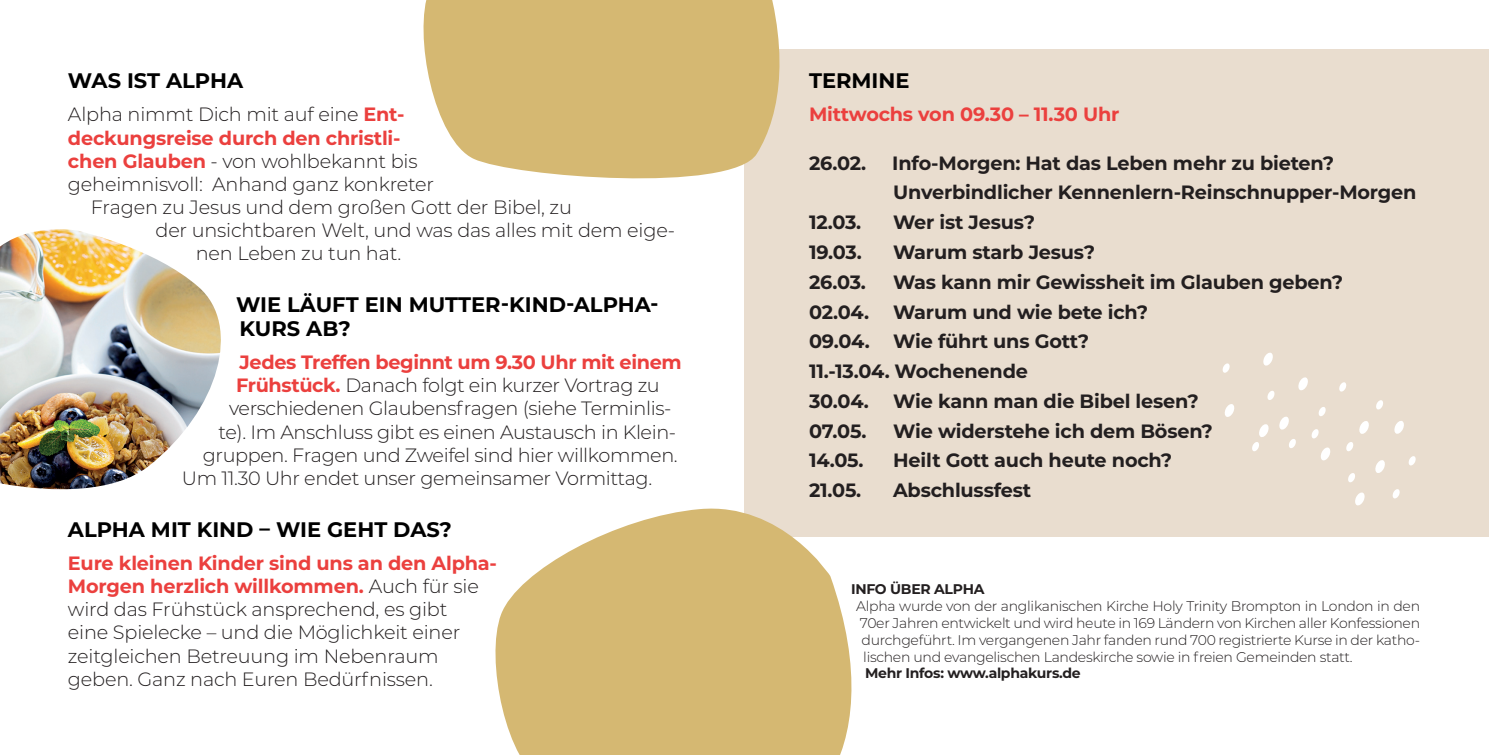
<style>
.page{position:relative;width:1489px;height:755px;background:#fff}
.page>*{position:absolute;margin:0;border:0;box-sizing:border-box;transform-origin:0 0}
.t1{font:700 21px/23.8px "Montserrat";color:#000}
.t2{font:300 19.25px/23.1px "Montserrat";letter-spacing:-.01em;color:#231f20}
.t3{font:700 19.25px/29.8px "Montserrat";letter-spacing:-.01em;color:#231f20}
.t4{font:700 19.25px "Montserrat";letter-spacing:-.015em;color:#eb403e}
.t5{font:300 14px/16.8px "Montserrat";letter-spacing:-.02em;color:#231f20;text-align:justify}
.t6{font:700 14px "Montserrat";letter-spacing:-.02em;color:#231f20}
.s1{font-weight:700;color:#eb403e}
</style>
<div class="page">
<div style="left:744px;top:50px;width:744px;height:487px;background:#e9ddcf"></div>
<img style="left:0;top:229px;width:221px;height:261px">
<svg style="left:495px;top:508px;width:357px;height:246px;fill:#d5b872"></svg>
<svg style="left:423px;top:0;width:368px;height:179px;background:#d9bf82"></svg>
<svg style="left:1289px;top:439px;width:7px;height:9px"></svg>
<svg style="left:1279px;top:416px;width:10px;height:14px"></svg>
<svg style="left:1252px;top:424px;width:17px;height:27px"></svg>
<svg style="left:1267px;top:391px;width:7px;height:9px"></svg>
<svg style="left:1311px;top:429px;width:7px;height:9px"></svg>
<svg style="left:1298px;top:377px;width:10px;height:14px"></svg>
<svg style="left:1224px;top:404px;width:10px;height:13px"></svg>
<svg style="left:1263px;top:352px;width:10px;height:14px"></svg>
<svg style="left:1222px;top:363px;width:7px;height:10px"></svg>
<svg style="left:1392px;top:489px;width:7px;height:9px"></svg>
<svg style="left:1355px;top:492px;width:9px;height:14px"></svg>
<svg style="left:1375px;top:460px;width:10px;height:13px"></svg>
<svg style="left:1348px;top:473px;width:7px;height:9px"></svg>
<svg style="left:1346px;top:442px;width:7px;height:9px"></svg>
<svg style="left:1408px;top:456px;width:7px;height:9px"></svg>
<svg style="left:1394px;top:421px;width:10px;height:13px"></svg>
<svg style="left:1321px;top:447px;width:9px;height:14px"></svg>
<svg style="left:1359px;top:421px;width:10px;height:13px"></svg>
<svg style="left:1376px;top:400px;width:7px;height:10px"></svg>
<svg style="left:1318px;top:407px;width:7px;height:9px"></svg>
<svg style="left:1339px;top:382px;width:7px;height:10px"></svg>
<p class="t1" style="left:68px;top:68px;width:177px">WAS IST ALPHA</p>
<p class="t2" style="left:68px;top:102px;width:338px">Alpha nimmt Dich mit auf eine <span class="s1">Ent-</span></p>
<p class="t4" style="left:68px;top:124px;width:334px">deckungsreise durch den christli-</p>
<p class="t2" style="left:68px;top:149px;width:351px"><span class="s1">chen Glauben</span> - von wohlbekannt bis</p>
<p class="t2" style="left:68px;top:172px;width:367px">geheimnisvoll: Anhand ganz konkreter</p>
<p class="t2" style="left:91px;top:195px;width:482px">Fragen zu Jesus und dem großen Gott der Bibel, zu</p>
<p class="t2" style="left:155px;top:218px;width:521px">der unsichtbaren Welt, und was das alles mit dem eige-</p>
<p class="t2" style="left:196px;top:241px;width:207px">nen Leben zu tun hat.</p>
<p class="t1" style="left:236px;top:292px;width:424px">WIE LÄUFT EIN MUTTER-KIND-ALPHA-<br>KURS AB?</p>
<p class="t4" style="left:239px;top:348px;width:443px">Jedes Treffen beginnt um 9.30 Uhr mit einem</p>
<p class="t2" style="left:236px;top:373px;width:425px"><span class="s1">Frühstück.</span> Danach folgt ein kurzer Vortrag zu</p>
<p class="t2" style="left:229px;top:396px;width:444px">verschiedenen Glaubensfragen (siehe Terminlis-</p>
<p class="t2" style="left:218px;top:419px;width:459px">te). Im Anschluss gibt es einen Austausch in Klein-</p>
<p class="t2" style="left:203px;top:442px;width:476px">gruppen. Fragen und Zweifel sind hier willkommen.</p>
<p class="t2" style="left:182px;top:465px;width:472px">Um 11.30 Uhr endet unser gemeinsamer Vormittag.</p>
<p class="t1" style="left:68px;top:516px;width:385px">ALPHA MIT KIND – WIE GEHT DAS?</p>
<p class="t2" style="left:68px;top:550px;width:430px"><span class="s1">Eure kleinen Kinder sind uns an den Alpha-Morgen herzlich willkommen.</span> Auch für sie wird das Frühstück ansprechend, es gibt<br>eine Spielecke – und die Möglichkeit einer zeitgleichen Betreuung im Nebenraum geben. Ganz nach Euren Bedürfnissen.</p>
<p class="t1" style="left:809px;top:68px;width:102px">TERMINE</p>
<p class="t4" style="left:809px;top:101px;width:312px">Mittwochs von 09.30 – 11.30 Uhr</p>
<p class="t3" style="left:809px;top:147px;width:59px">26.02.</p>
<p class="t3" style="left:892px;top:147px;width:525px">Info-Morgen: Hat das Leben mehr zu bieten?<br>Unverbindlicher Kennenlern-Reinschnupper-Morgen</p>
<p class="t3" style="left:809px;top:206px;width:54px">12.03.</p>
<p class="t3" style="left:893px;top:206px;width:143px">Wer ist Jesus?</p>
<p class="t3" style="left:809px;top:236px;width:54px">19.03.</p>
<p class="t3" style="left:893px;top:236px;width:203px">Warum starb Jesus?</p>
<p class="t3" style="left:809px;top:266px;width:58px">26.03.</p>
<p class="t3" style="left:809px;top:266px;width:535px;text-indent:84px">Was kann mir Gewissheit im Glauben geben?<br>02.04. Warum und wie bete ich?<br>09.04. Wie führt uns Gott?<br>11.-13.04. Wochenende<br>30.04.</p>
<p class="t3" style="left:893px;top:385px;width:307px">Wie kann man die Bibel lesen?</p>
<p class="t3" style="left:809px;top:414px;width:59px">07.05.</p>
<p class="t3" style="left:893px;top:414px;width:321px">Wie widerstehe ich dem Bösen?</p>
<p class="t3" style="left:809px;top:444px;width:56px">14.05.</p>
<p class="t3" style="left:893px;top:444px;width:280px">Heilt Gott auch heute noch?</p>
<p class="t3" style="left:809px;top:474px;width:54px">21.05.</p>
<p class="t3" style="left:893px;top:474px;width:140px">Abschlussfest</p>
<p class="t6" style="left:851px;top:579px;width:135px">INFO ÜBER ALPHA</p>
<p class="t5" style="left:856px;top:597px;width:565px">Alpha wurde von der anglikanischen Kirche Holy Trinity Brompton in London in den 70er Jahren entwickelt und wird heute in 169 Ländern von Kirchen aller Konfessionen durchgeführt. Im vergangenen Jahr fanden rund 700 registrierte Kurse in der katho&shy;lischen und evangelischen Landeskirche sowie in freien Gemeinden statt.</p>
<p class="t6" style="left:865px;top:663px;width:217px">Mehr Infos: www.alphakurs.de</p>
</div>
